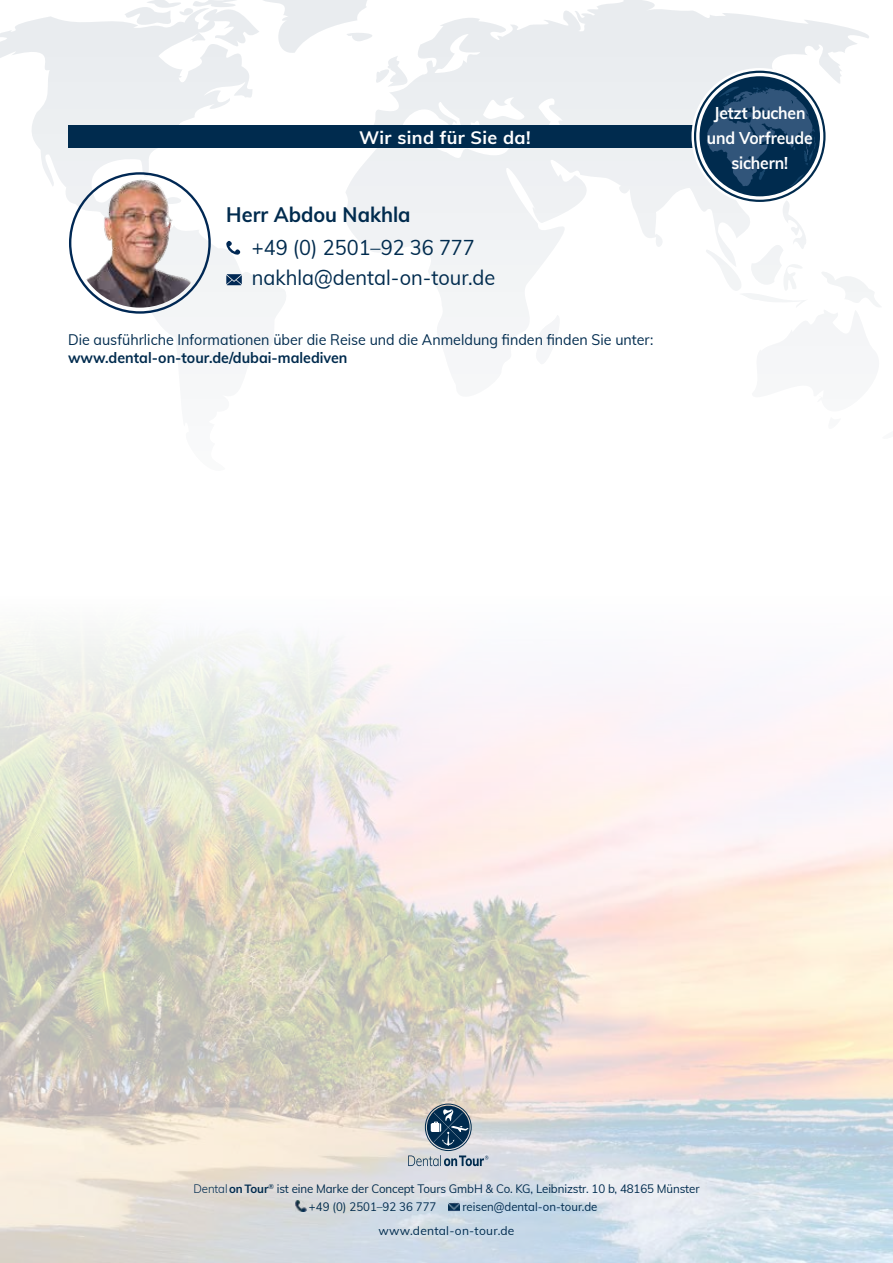
<style>
.page{position:relative;width:893px;height:1263px;background:#fff}
.page>*{position:absolute;margin:0;border:0;box-sizing:border-box;transform-origin:0 0}
.t1{font:21px/30px "Muli";color:#002b4e;scale:.95 1}
.t2{font:700 21px "Muli";color:#002b4e;scale:.95 1}
.t3{font:700 18px "Muli";letter-spacing:.02em;color:#fff}
.t4{font:700 17.1px/25px "Muli";letter-spacing:-.01em;color:#fff;text-align:center;scale:.92 1}
.t5{font:15px "Muli";color:#002b4e;scale:.95 1}
.t6{font:700 15px "Muli";color:#002b4e;scale:.95 1}
.t7{font:12px/18px "Muli";letter-spacing:-.01em;color:#002b4e;scale:.96 1}
.t8{font:12px/23.4px "Muli";letter-spacing:-.01em;color:#002b4e;scale:.95 1}
.s1{font-weight:300}
.s2{font-weight:700}
</style>
<div class="page">
<svg style="left:0;top:0;width:881px;height:346px"></svg>
<img style="left:0;top:636px;width:893px;height:627px">
<svg style="left:296px;top:1201px;width:10px;height:10px"></svg>
<svg style="left:448px;top:1202px;width:11px;height:11px"></svg>
<svg style="left:408px;top:1155px;width:80px;height:11px"></svg>
<div style="left:425px;top:1104px;width:47px;height:47px;border:1px solid #002b4e;border-radius:50%"></div>
<svg style="left:427px;top:1106px;width:43px;height:43px"></svg>
<svg style="left:431px;top:1109px;width:38px;height:37px"></svg>
<div style="left:68px;top:125px;width:758px;height:23px;background:#002b4e"></div>
<svg style="left:226px;top:241px;width:14px;height:14px"></svg>
<svg style="left:226px;top:274px;width:16px;height:11px"></svg>
<svg style="left:691px;top:68px;width:137px;height:137px"></svg>
<div style="left:699px;top:76px;width:121px;height:120px;background:#002b4e;border-radius:50%"></div>
<svg style="left:706px;top:86px;width:110px;height:100px"></svg>
<img style="left:75px;top:178px;width:130px;height:130px;border-radius:65px">
<h2 class="t3" style="left:359px;top:124px;width:173px">Wir sind für Sie da!</h2>
<h1 class="t2" style="left:226px;top:199px;width:196px">Herr Abdou Nakhla</h1>
<h1 class="t1" style="left:252px;top:231px;width:258px">+49 (0) 2501–92 36 777 nakhla@dental-on-tour.de</h1>
<p class="t5" style="left:68px;top:328px;width:618px">Die ausführliche Informationen über die Reise und die Anmeldung finden finden Sie unter:</p>
<p class="t6" style="left:68px;top:346px;width:296px">www.dental-on-tour.de/dubai-malediven</p>
<h3 class="t4" style="left:707px;top:99px;width:116px">Jetzt buchen und Vorfreude sichern!</h3>
<p class="t7" style="left:309px;top:1179px;width:408px;text-indent:-116px"><span class="s1">Dental</span><span class="s2">on Tour</span><sup>®</sup> ist eine Marke der Concept Tours GmbH &amp; Co. KG, Leibnizstr. 10 b, 48165 Münster +49 (0) 2501–92 36 777</p>
<p class="t8" style="left:379px;top:1194px;width:232px;text-indent:84px">reisen@dental-on-tour.de www.dental-on-tour.de</p>
</div>
